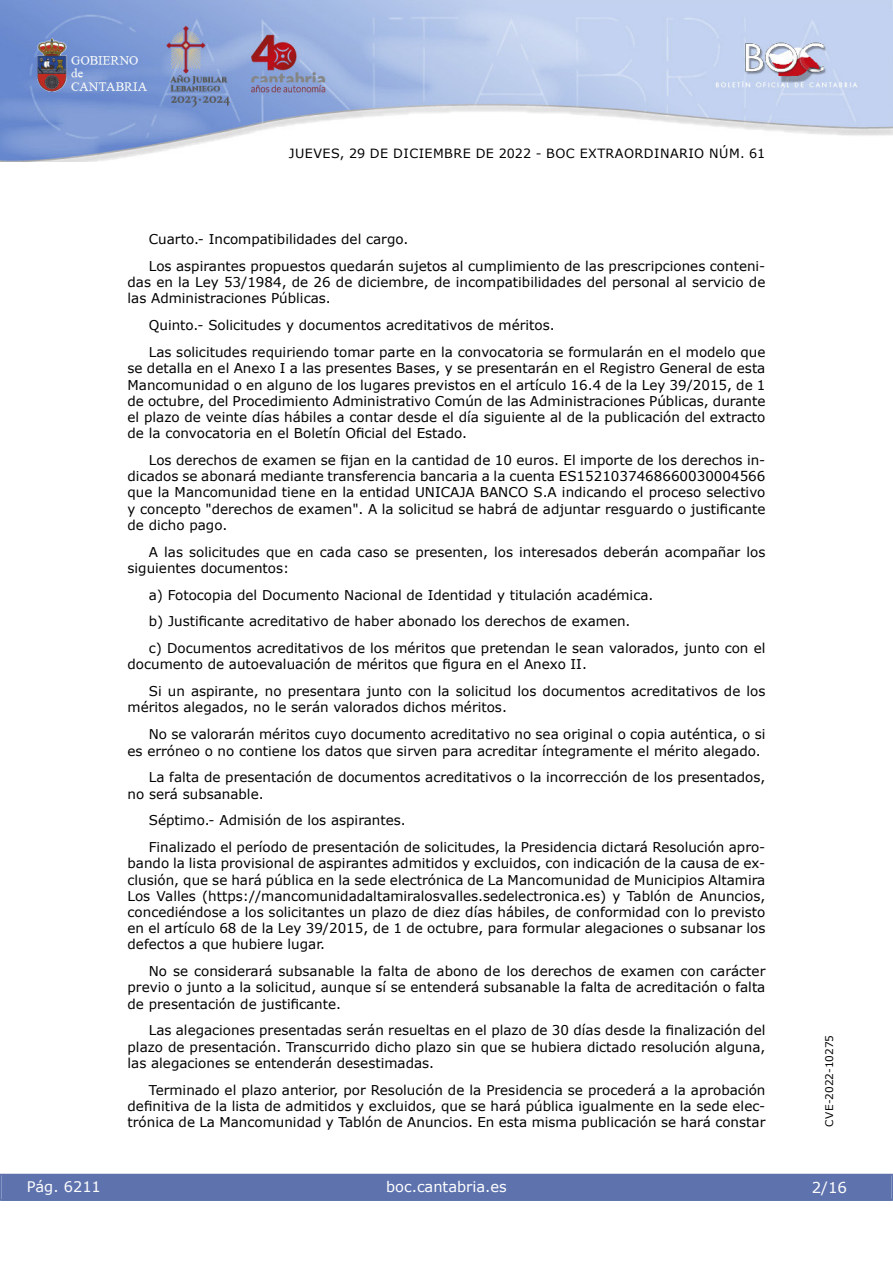
<style>
.page{position:relative;width:893px;height:1263px;background:#fff}
.page>*{position:absolute;margin:0;border:0;box-sizing:border-box;transform-origin:0 0}
.t1{font:15px "Verdana 2";color:#fff}
.t2{font:14.55px "Verdana 2";color:#fff}
.inicio_de_parrafo{font:13.5px/16.2px "Verdana";color:#000;text-align:justify}
.inicio_de_parrafo-2{font:13.5px/16.2px "Verdana 2";color:#000}
.t3{font:12.75px "Verdana 2";letter-spacing:.035em;color:#000}
.t4{font:10.5px "Verdana 2";color:#000}
.s1{font-family:"Verdana 2"}
.s2{font-family:"Verdana"}
</style>
<div class="page">
<img style="left:0;top:0;width:893px;height:161px">
<div style="left:1px;top:1174px;width:890px;height:27px;background:#5e73ae"></div>
<p class="t3" style="left:289px;top:144px;width:478px">JUEVES, 29 DE DICIEMBRE DE 2022 - BOC EXTRAORDINARIO NÚM. 61</p>
<p class="inicio_de_parrafo-2" style="left:149px;top:231px;width:261px">Cuarto.- Incompatibilidades del cargo.</p>
<p class="inicio_de_parrafo" style="left:128px;top:258px;width:639px;text-indent:21px">Los aspirantes propuestos quedarán sujetos al cumplimiento de las prescripciones conteni&shy;das en la Ley 53/1984, de 26 de diciembre, de incompatibilidades del personal al servicio de las Administraciones Públicas.</p>
<p class="inicio_de_parrafo-2" style="left:149px;top:317px;width:407px">Quinto.- Solicitudes y documentos acreditativos de méritos.</p>
<p class="inicio_de_parrafo" style="left:128px;top:344px;width:639px;text-indent:21px">Las solicitudes requiriendo tomar parte en la convocatoria se formularán en el modelo que se detalla en el Anexo I a las presentes Bases, y se presentarán en el Registro General de esta Mancomunidad o en alguno de los lugares previstos en el artículo 16.4 de la Ley 39/2015, de 1 de octubre, del Procedimiento Administrativo Común de las Administraciones Públicas, durante <span class="s1">el plazo de veinte días hábiles a contar desde el día siguiente al de la publicación del extracto </span>de la convocatoria en el Boletín Oficial del Estado.</p>
<p class="inicio_de_parrafo" style="left:128px;top:452px;width:639px;text-indent:21px">Los derechos de examen se fijan en la cantidad de 10 euros. El importe de los derechos in&shy;dicados se abonará mediante transferencia bancaria a la cuenta ES1521037468660030004566 que la Mancomunidad tiene en la entidad UNICAJA BANCO S.A indicando el proceso selectivo y concepto "derechos de examen". A la solicitud se habrá de adjuntar resguardo o justificante <span class="s1">de dicho pago.</span></p>
<p class="inicio_de_parrafo" style="left:128px;top:543px;width:639px;text-indent:21px">A las solicitudes que en cada caso se presenten, los interesados deberán acompañar los <span class="s1">siguientes documentos:</span></p>
<p class="inicio_de_parrafo-2" style="left:149px;top:586px;width:506px">a) Fotocopia del Documento Nacional de Identidad y titulación académica.</p>
<p class="inicio_de_parrafo" style="left:149px;top:613px;width:483px">b) Justificante acreditativo de haber abonado los derechos de examen.</p>
<p class="inicio_de_parrafo-2" style="left:128px;top:640px;width:639px;text-indent:21px">c) Documentos acreditativos de los méritos que pretendan le sean valorados, junto con el <span class="s2">documento de autoevaluación de méritos que figura en el Anexo II.</span></p>
<p class="inicio_de_parrafo-2" style="left:128px;top:683px;width:639px;text-indent:21px">Si un aspirante, no presentara junto con la solicitud los documentos acreditativos de los méritos alegados, no le serán valorados dichos méritos.</p>
<p class="inicio_de_parrafo-2" style="left:128px;top:726px;width:639px;text-indent:21px">No se valorarán méritos cuyo documento acreditativo no sea original o copia auténtica, o si es erróneo o no contiene los datos que sirven para acreditar íntegramente el mérito alegado.</p>
<p class="inicio_de_parrafo" style="left:128px;top:769px;width:639px;text-indent:21px">La falta de presentación de documentos acreditativos o la incorrección de los presentados, <span class="s1">no será subsanable.</span></p>
<p class="inicio_de_parrafo" style="left:149px;top:812px;width:258px">Séptimo.- Admisión de los aspirantes.</p>
<p class="inicio_de_parrafo-2" style="left:128px;top:839px;width:639px;text-align:justify;text-indent:21px">Finalizado el período de presentación de solicitudes, la Presidencia dictará Resolución apro&shy;bando la lista provisional de aspirantes admitidos y excluidos, con indicación de la causa de ex&shy;<span class="s2">clusión, que se hará pública en la sede electrónica de La Mancomunidad de Municipios Altamira Los Valles (https://mancomunidadaltamiralosvalles.sedelectronica.es) y Tablón de Anuncios, </span>concediéndose a los solicitantes un plazo de diez días hábiles, de conformidad con lo previsto <span class="s2">en el artículo 68 de la Ley 39/2015, de 1 de octubre, para formular alegaciones o subsanar los </span>defectos a que hubiere lugar.</p>
<p class="inicio_de_parrafo-2" style="left:128px;top:963px;width:639px;text-align:justify;text-indent:21px">No se considerará subsanable la falta de abono de los derechos de examen con carácter previo o junto a la solicitud, aunque sí se entenderá subsanable la falta de acreditación o falta <span class="s2">de presentación de justificante.</span></p>
<p class="inicio_de_parrafo-2" style="left:128px;top:1022px;width:639px;text-align:justify;text-indent:21px"><span class="s2">Las alegaciones presentadas serán resueltas en el plazo de 30 días desde la finalización del </span>plazo de presentación. Transcurrido dicho plazo sin que se hubiera dictado resolución alguna, las alegaciones se entenderán desestimadas.</p>
<p class="inicio_de_parrafo" style="left:128px;top:1081px;width:639px;text-indent:21px"><span class="s1">Terminado el plazo anterior, por Resolución de la Presidencia se procederá a la aprobación </span>definitiva de la lista de admitidos y excluidos, que se hará pública igualmente en la sede elec&shy;trónica de La Mancomunidad y Tablón de Anuncios. En esta misma publicación se hará constar</p>
<p class="t2" style="left:27px;top:1177px;width:76px">Pág. 6211</p>
<p class="t2" style="left:386px;top:1177px;width:122px">boc.cantabria.es</p>
<p class="t4" style="left:822px;top:1126px;width:93px;rotate:-90deg">CVE-2022-10275</p>
<p class="t1" style="left:812px;top:1177px;width:37px">2/16</p>
</div>
